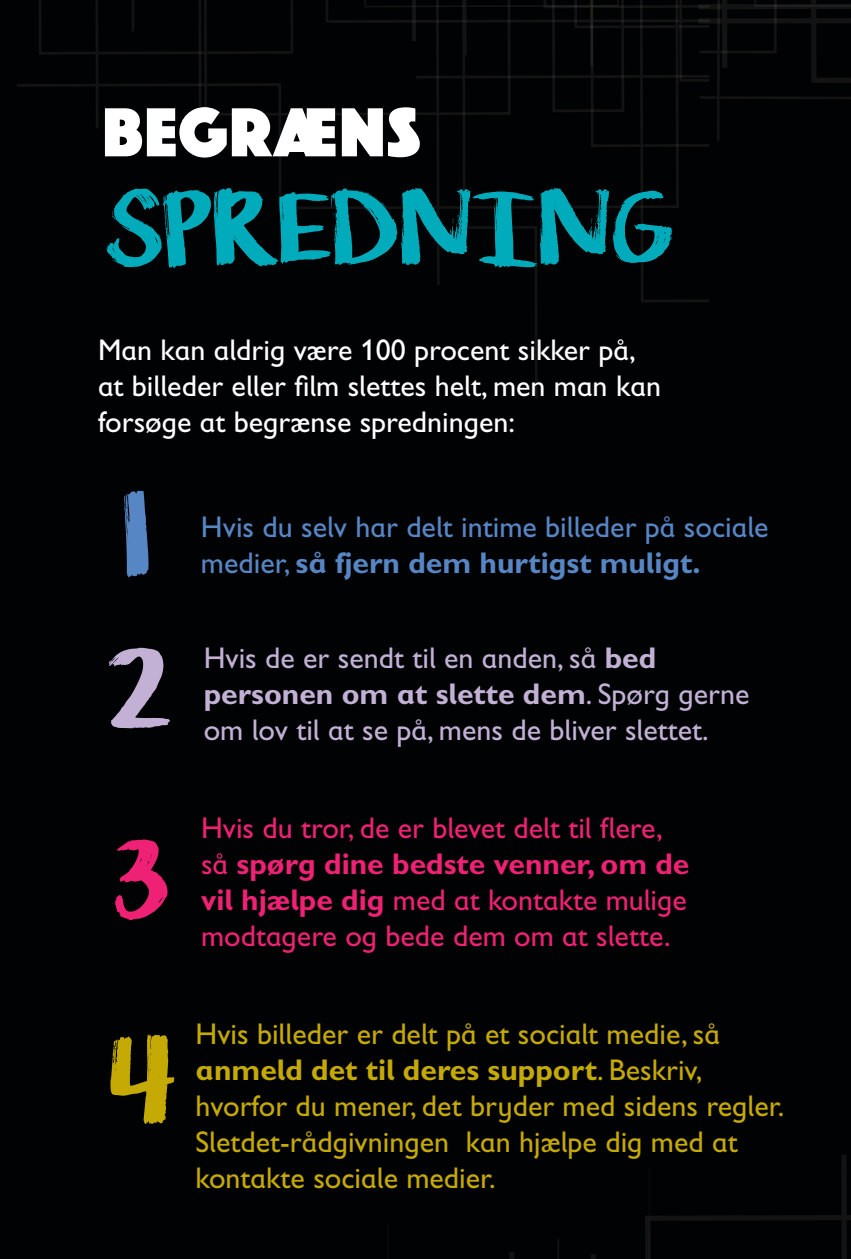
<style>
.page{position:relative;width:851px;height:1259px;background:#fff}
.page>*{position:absolute;margin:0;border:0;box-sizing:border-box;transform-origin:0 0}
.t1{font:108px "KG Lifeis Messy";color:#5786c5}
.t2{font:108px "KG Lifeis Messy";color:#c5a904}
.t3{font:108px "KG Lifeis Messy";color:#ee2174}
.t4{font:108px "KG Lifeis Messy";color:#c2b0d5}
.t5{font:90px "KG Lifeis Messy";letter-spacing:-.02em;color:#00acbb}
.t6{font:72px "Phosphate RR Solid";letter-spacing:.02em;color:#fff}
.t7{font:30px/36px "Gill Sans Infant Std";color:#c5a904}
.t8{font:30px/36px "Gill Sans Infant Std";color:#ee2174}
.t9{font:30px/36px "Gill Sans Infant Std";color:#fff}
.t10{font:30px/36px "Gill Sans Infant Std";color:#c2b0d5}
.t11{font:30px/36px "Gill Sans Infant Std";color:#5786c5}
.s1{font-weight:700}
</style>
<div class="page">
<div style="left:0;top:0;width:850px;height:1259px;background:#010203"></div>
<svg style="left:17px;top:0;width:833px;height:399px"></svg>
<svg style="left:645px;top:1155px;width:205px;height:104px"></svg>
<h3 class="t6" style="left:102px;top:96px;width:319px">BEGRÆNS</h3>
<h2 class="t5" style="left:105px;top:159px;width:569px">SPREDNING</h2>
<p class="t9" style="left:98px;top:332px;width:564px">Man kan aldrig være 100 procent sikker på, at billeder eller film slettes helt, men man kan forsøge at begrænse spredningen:</p>
<h1 class="t1" style="left:121px;top:451px;width:32px">1</h1>
<h1 class="t4" style="left:106px;top:605px;width:67px">2</h1>
<h1 class="t3" style="left:113px;top:795px;width:58px">3</h1>
<p class="t11" style="left:201px;top:509px;width:569px">Hvis du selv har delt intime billeder på sociale medier, <span class="s1">så fjern dem hurtigst muligt.</span></p>
<p class="t10" style="left:204px;top:640px;width:547px">Hvis de er sendt til en anden, så <span class="s1">bed personen om at slette dem</span>. Spørg gerne om lov til at se på, mens de bliver slettet.</p>
<p class="t8" style="left:201px;top:809px;width:490px">Hvis du tror, de er blevet delt til flere, så <span class="s1">spørg dine bedste venner, om de vil hjælpe dig</span> med at kontakte mulige modtagere og bede dem om at slette.</p>
<h1 class="t2" style="left:107px;top:995px;width:70px">4</h1>
<p class="t7" style="left:195px;top:1015px;width:590px">Hvis billeder er delt på et socialt medie, så <span class="s1">anmeld det til deres support</span>. Beskriv, hvorfor du mener, det bryder med sidens regler.<br>Sletdet-rådgivningen kan hjælpe dig med at kontakte sociale medier.</p>
</div>
